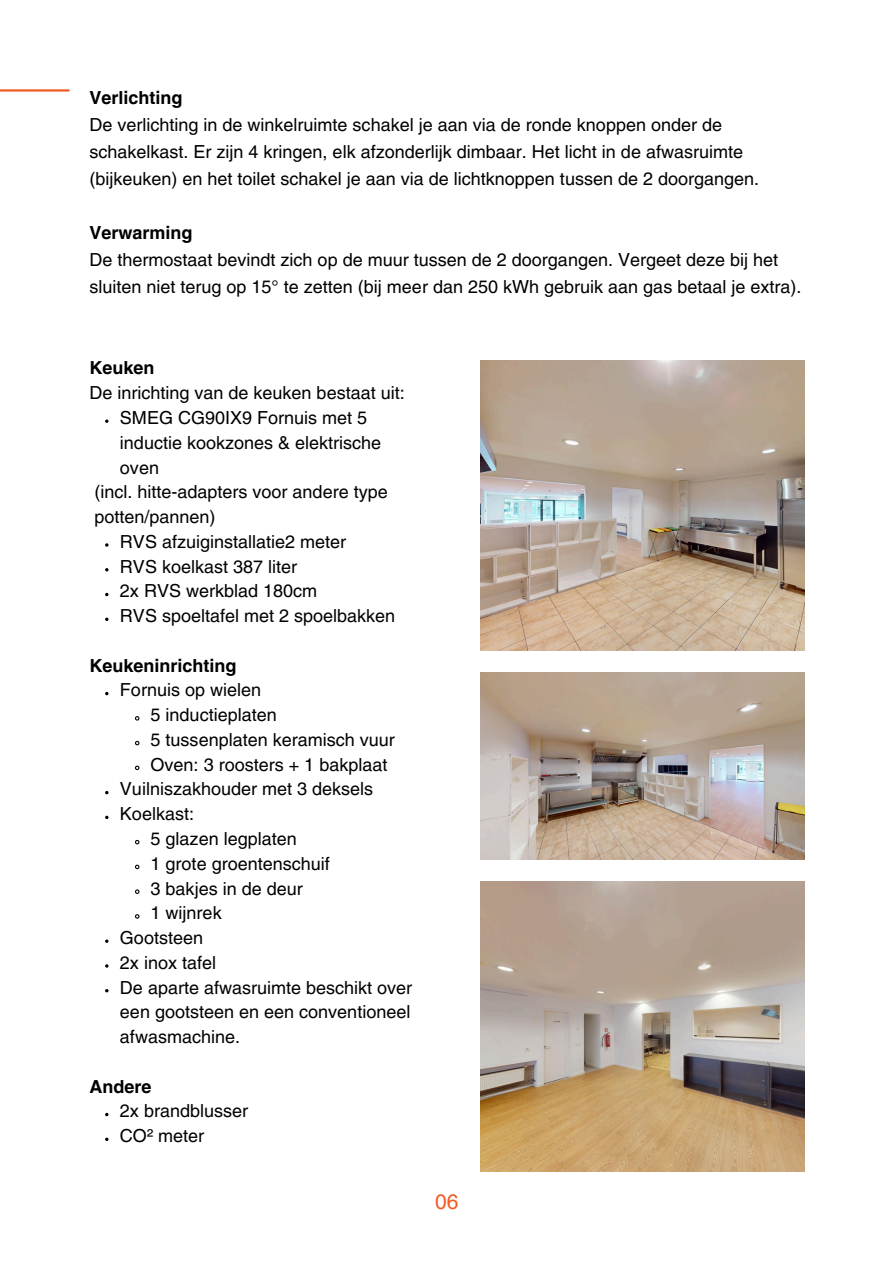
<style>
.page{position:relative;width:894px;height:1264px;background:#fff}
.page>*{position:absolute;margin:0;border:0;box-sizing:border-box;transform-origin:0 0}
.t1{font:21px "Helvetica LT Pro";color:#f15a24}
.t2{font:18px/24.8px "Helvetica LT Pro";color:#000}
.t3{font:700 18px "Helvetica LT Pro";color:#000}
</style>
<div class="page">
<hr style="left:0;top:89px;width:69px;height:3px;background:#f15a24">
<img style="left:480px;top:360px;width:324px;height:290px">
<img style="left:480px;top:672px;width:324px;height:187px">
<svg style="left:105px;top:419px;width:3px;height:4px"></svg>
<svg style="left:135px;top:716px;width:5px;height:5px"></svg>
<svg style="left:135px;top:740px;width:5px;height:6px"></svg>
<svg style="left:135px;top:765px;width:5px;height:6px"></svg>
<svg style="left:135px;top:839px;width:5px;height:6px"></svg>
<svg style="left:135px;top:864px;width:5px;height:6px"></svg>
<svg style="left:135px;top:889px;width:5px;height:5px"></svg>
<svg style="left:135px;top:914px;width:5px;height:5px"></svg>
<img style="left:480px;top:881px;width:324px;height:290px">
<p class="t3" style="left:89px;top:91px;width:95px">Verlichting</p>
<p class="t2" style="left:89px;top:112px;width:671px;line-height:27px">De verlichting in de winkelruimte schakel je aan via de ronde knoppen onder de schakelkast. Er zijn 4 kringen, elk afzonderlijk dimbaar. Het licht in de afwasruimte (bijkeuken) en het toilet schakel je aan via de lichtknoppen tussen de 2 doorgangen.</p>
<p class="t3" style="left:89px;top:226px;width:105px">Verwarming</p>
<p class="t2" style="left:89px;top:247px;width:713px;line-height:27px">De thermostaat bevindt zich op de muur tussen de 2 doorgangen. Vergeet deze bij het sluiten niet terug op 15° te zetten (bij meer dan 250 kWh gebruik aan gas betaal je extra).</p>
<p class="t3" style="left:89px;top:361px;width:67px">Keuken</p>
<p class="t2" style="left:89px;top:382px;width:317px">De inrichting van de keuken bestaat uit:</p>
<p class="t2" style="left:120px;top:407px;width:263px">SMEG CG90IX9 Fornuis met 5 inductie kookzones &amp; elektrische oven</p>
<p class="t2" style="left:94px;top:481px;width:295px">(incl. hitte-adapters voor andere type</p>
<p class="t2" style="left:94px;top:506px;width:123px">potten/pannen)</p>
<p class="t2" style="left:120px;top:531px;width:228px">RVS afzuiginstallatie2 meter</p>
<p class="t2" style="left:120px;top:555px;width:179px">RVS koelkast 387 liter</p>
<h1 class="t2" style="left:120px;top:580px;width:199px">2x RVS werkblad 180cm</h1>
<p class="t2" style="left:120px;top:605px;width:277px">RVS spoeltafel met 2 spoelbakken</p>
<p class="t3" style="left:89px;top:658px;width:149px">Keukeninrichting</p>
<p class="t2" style="left:120px;top:679px;width:143px">Fornuis op wielen</p>
<p class="t2" style="left:150px;top:704px;width:128px">5 inductieplaten</p>
<p class="t2" style="left:150px;top:729px;width:246px">5 tussenplaten keramisch vuur</p>
<p class="t2" style="left:150px;top:753px;width:238px">Oven: 3 roosters + 1 bakplaat</p>
<p class="t2" style="left:120px;top:778px;width:255px">Vuilniszakhouder met 3 deksels</p>
<p class="t2" style="left:120px;top:803px;width:76px">Koelkast:</p>
<p class="t2" style="left:150px;top:828px;width:148px">5 glazen legplaten</p>
<p class="t2" style="left:150px;top:852px;width:181px">1 grote groentenschuif</p>
<p class="t2" style="left:150px;top:877px;width:154px">3 bakjes in de deur</p>
<p class="t2" style="left:150px;top:902px;width:73px">1 wijnrek</p>
<p class="t2" style="left:120px;top:927px;width:85px">Gootsteen</p>
<h1 class="t2" style="left:120px;top:951px;width:98px">2x inox tafel</h1>
<p class="t2" style="left:120px;top:976px;width:294px;text-align:justify">De aparte afwasruimte beschikt over een gootsteen en een conventioneel afwasmachine.</p>
<p class="t3" style="left:89px;top:1079px;width:64px">Andere</p>
<p class="t2" style="left:120px;top:1100px;width:130px">2x brandblusser</p>
<p class="t2" style="left:120px;top:1125px;width:86px">CO² meter</p>
<p class="t1" style="left:435px;top:1193px;width:25px">06</p>
</div>
